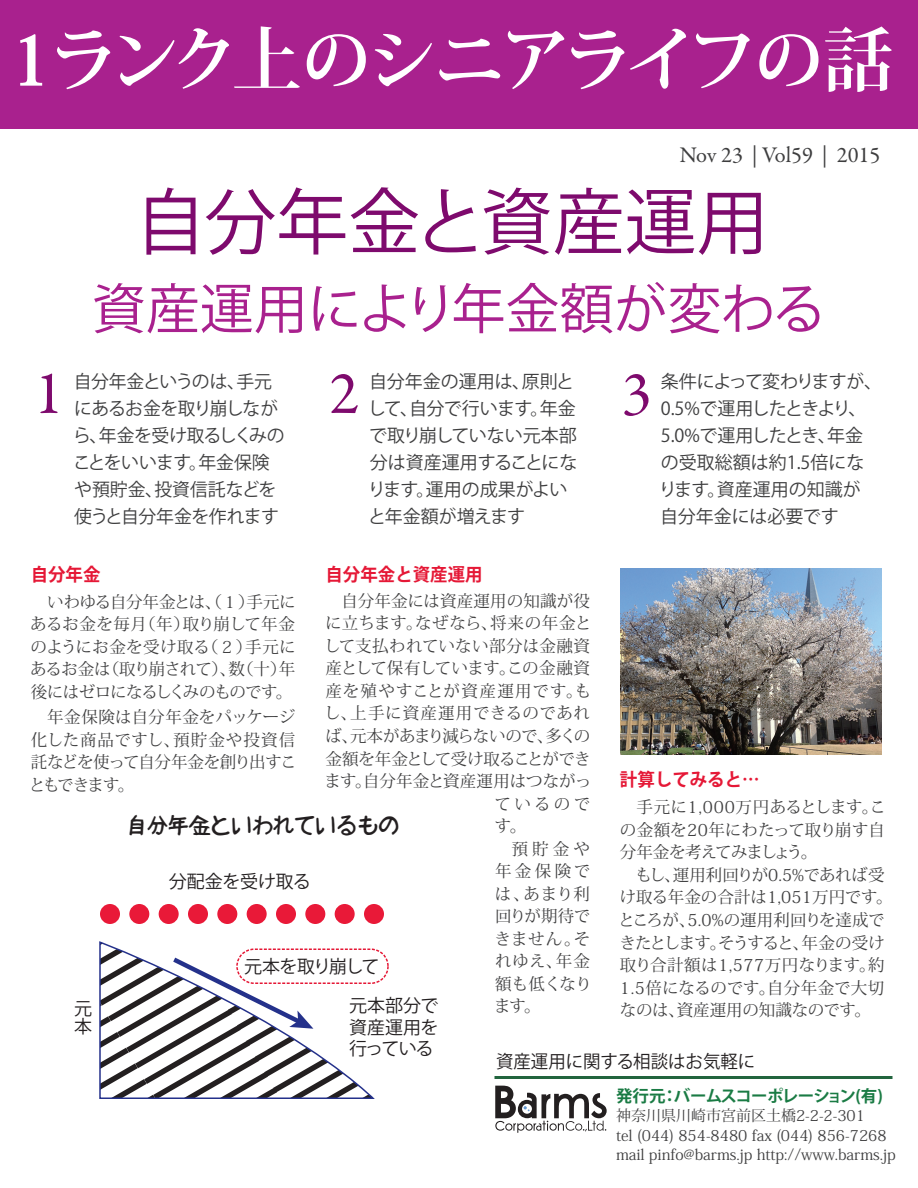
<style>
.page{position:relative;width:918px;height:1188px;background:#fff}
.page>*{position:absolute;margin:0;border:0;box-sizing:border-box;transform-origin:0 0}
.t1{font:72px "Koz Go Pro";color:#7e0a6d}
.t2{font:700 69.9px "Koz Min Pr 6 N";letter-spacing:-.06em;color:#fff}
.t3{font:61.5px "Garamond Premr Pro";color:#7e0a6d}
.t4{font:54px "Koz Go Pro";color:#a9218e}
.t5{font:22.5px "Garamond Premr Pro";color:#3e3e3f}
.t6{font:21px "mikachan PB";color:#231f20}
.t7{font:18px/27px "Koz Go Pro";letter-spacing:-.01em;color:#3e3e3f}
.t8{font:18px/21.6px "Koz Go Pro";color:#231f20}
.t9{font:700 18px "Koz Go Pro";color:#e51836}
.t10{font:18px "Koz Go Pro";letter-spacing:-.1em;color:#231f20}
.t11{font:18px "Koz Go Pro";letter-spacing:-.02em;color:#231f20}
.t12{font:16.5px/22.5px "Koz Min Pro";color:#3e3e3f;text-align:justify}
.t13{font:700 16.5px "Koz Go Pro";letter-spacing:-.05em;color:#1a7b44}
.t14{font:16.5px "Koz Min Pro";letter-spacing:-.085em;color:#3e3e3f}
.t15{font:16.5px "Koz Min Pro";letter-spacing:.025em;color:#3e3e3f}
.t16{font:16.5px "Koz Min Pro";letter-spacing:-.025em;color:#3e3e3f}
.t17{font:16.5px "Koz Min Pro";letter-spacing:-.04em;color:#3e3e3f}
.t18{font:16.5px "Koz Min Pro";letter-spacing:.02em;color:#3e3e3f}
.t19{font:16.5px "Koz Min Pro";letter-spacing:.065em;color:#3e3e3f}
.t20{font:16.5px "Koz Min Pro";letter-spacing:.035em;color:#3e3e3f}
.t21{font:15px/19.5px "Koz Min Pr 6 N";color:#3e3e3f}
</style>
<div class="page">
<div style="left:0;top:0;width:918px;height:129px;background:#a9218e"></div>
<hr style="left:495px;top:1076px;width:397px;height:3px;background:#22653e">
<svg style="left:495px;top:1086px;width:112px;height:47px"></svg>
<svg style="left:99px;top:941px;width:276px;height:158px"></svg>
<div style="left:100px;top:904px;width:20px;height:20px;background:#e91938;border-radius:50%"></div>
<div style="left:129px;top:904px;width:20px;height:20px;background:#e91938;border-radius:50%"></div>
<div style="left:159px;top:904px;width:20px;height:20px;background:#e91938;border-radius:50%"></div>
<div style="left:188px;top:904px;width:20px;height:20px;background:#e91938;border-radius:50%"></div>
<div style="left:217px;top:904px;width:20px;height:20px;background:#e91938;border-radius:50%"></div>
<div style="left:247px;top:904px;width:20px;height:20px;background:#e91938;border-radius:50%"></div>
<div style="left:276px;top:904px;width:20px;height:20px;background:#e91938;border-radius:50%"></div>
<div style="left:305px;top:904px;width:20px;height:20px;background:#e91938;border-radius:50%"></div>
<div style="left:335px;top:904px;width:20px;height:20px;background:#e91938;border-radius:50%"></div>
<div style="left:364px;top:904px;width:20px;height:20px;background:#e91938;border-radius:50%"></div>
<svg style="left:100px;top:942px;width:273px;height:156px"></svg>
<div style="left:236px;top:948px;width:153px;height:36px;border:2px dashed #e51836;border-radius:17px"></div>
<img style="left:620px;top:569px;width:261px;height:186px">
<h2 class="t2" style="left:9px;top:21px;width:886px">1ランク上のシニアライフの話</h2>
<h3 class="t5" style="left:680px;top:142px;width:202px">Nov 23 | Vol59 | 2015</h3>
<h1 class="t1" style="left:134px;top:175px;width:636px">自分年金と資産運用</h1>
<h3 class="t4" style="left:92px;top:274px;width:735px">資産運用により年金額が変わる</h3>
<h3 class="t3" style="left:329px;top:356px;width:31px">2</h3>
<p class="t7" style="left:659px;top:368px;width:225px">条件によって変わりますが、<br>0.5%で運用したときより、<br>5.0%で運用したとき、年金の受取総額は約1.5倍になります。資産運用の知識が自分年金には必要です</p>
<h3 class="t3" style="left:34px;top:356px;width:31px">1</h3>
<p class="t7" style="left:368px;top:368px;width:211px">自分年金の運用は、原則として、自分で行います。年金で取り崩していない元本部分は資産運用することになります。運用の成果がよいと年金額が増えます</p>
<p class="t7" style="left:73px;top:368px;width:213px">自分年金というのは、手元にあるお金を取り崩しながら、年金を受け取るしくみのことをいいます。年金保険や預貯金、投資信託などを使うと自分年金を作れます</p>
<h3 class="t3" style="left:622px;top:356px;width:31px">3</h3>
<p class="t9" style="left:31px;top:562px;width:71px">自分年金</p>
<p class="t12" style="left:30px;top:590px;width:267px;text-indent:17px">いわゆる自分年金とは、（１）手元にあるお金を毎月（年）取り崩して年金のようにお金を受け取る（２）手元にあるお金は（取り崩されて）、数（十）年後にはゼロになるしくみのものです。</p>
<p class="t12" style="left:29px;top:705px;width:270px;text-indent:18px">年金保険は自分年金をパッケージ化した商品ですし、預貯金や投資信託などを使って自分年金を創り出すこともできます。</p>
<p class="t9" style="left:326px;top:563px;width:159px">自分年金と資産運用</p>
<p class="t12" style="left:342px;top:589px;width:250px">自分年金には資産運用の知識が役</p>
<p class="t15" style="left:325px;top:612px;width:267px">に立ちます。なぜなら、将来の年金と</p>
<p class="t18" style="left:324px;top:634px;width:268px">して支払われていない部分は金融資</p>
<p class="t16" style="left:326px;top:657px;width:266px">産として保有しています。この金融資</p>
<p class="t19" style="left:326px;top:679px;width:267px">産を殖やすことが資産運用です。も</p>
<p class="t20" style="left:324px;top:702px;width:268px">し、上手に資産運用できるのであれ</p>
<p class="t14" style="left:325px;top:724px;width:266px">ば、元本があまり減らないので、多くの</p>
<p class="t17" style="left:326px;top:747px;width:267px">金額を年金として受け取ることができ</p>
<p class="t12" style="left:325px;top:769px;width:268px">ます。自分年金と資産運用はつながっ</p>
<p class="t12" style="left:494px;top:792px;width:97px">ているので</p>
<p class="t12" style="left:495px;top:814px;width:33px">す。</p>
<p class="t12" style="left:512px;top:837px;width:80px">預貯金や</p>
<p class="t12" style="left:495px;top:859px;width:97px">年金保険で</p>
<p class="t12" style="left:495px;top:882px;width:97px">は、あまり利</p>
<p class="t12" style="left:495px;top:904px;width:97px">回りが期待で</p>
<p class="t12" style="left:494px;top:927px;width:98px">きません。そ</p>
<p class="t12" style="left:495px;top:949px;width:97px">れゆえ、年金</p>
<p class="t12" style="left:495px;top:972px;width:99px">額も低くなり</p>
<p class="t12" style="left:494px;top:994px;width:48px">ます。</p>
<p class="t9" style="left:620px;top:768px;width:141px">計算してみると…</p>
<p class="t12" style="left:620px;top:796px;width:268px;text-indent:17px">手元に1,000万円あるとします。この金額を20年にわたって取り崩す自分年金を考えてみましょう。</p>
<p class="t12" style="left:618px;top:863px;width:276px;text-align:left;text-indent:17px">もし、運用利回りが0.5%であれば受け取る年金の合計は1,051万円です。ところが、5.0%の運用利回りを達成できたとします。そうすると、年金の受け取り合計額は1,577万円なります。約<br>1.5倍になるのです。自分年金で大切なのは、資産運用の知識なのです。</p>
<p class="t8" style="left:496px;top:1051px;width:261px">資産運用に関する相談はお気軽に</p>
<p class="t6" style="left:126px;top:814px;width:275px">自分年金といわれているもの</p>
<p class="t11" style="left:169px;top:870px;width:143px">分配金を受け取る</p>
<p class="t10" style="left:244px;top:955px;width:137px">元本を取り崩して</p>
<p class="t8" style="left:349px;top:995px;width:91px;text-align:justify">元本部分で資産運用を行っている</p>
<p class="t8" style="left:74px;top:1000px;width:19px;line-height:18px">元本</p>
<p class="t13" style="left:616px;top:1085px;width:268px">発行元：バームスコーポレーション(有)</p>
<p class="t21" style="left:616px;top:1106px;width:281px">神奈川県川崎市宮前区土橋2-2-2-301<br>tel (044) 854-8480 fax (044) 856-7268 mail pinfo@barms.jp http://www.barms.jp</p>
</div>
